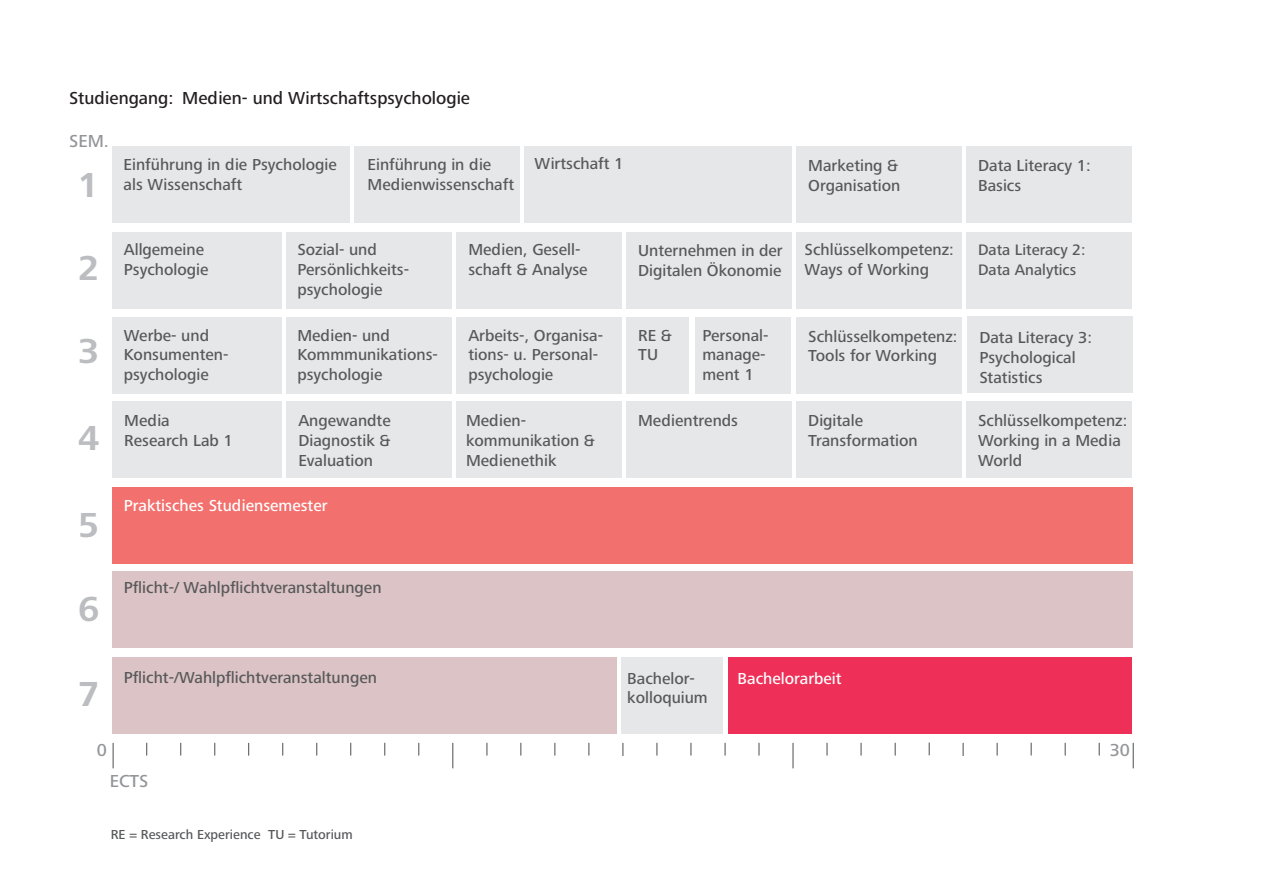
<style>
.page{position:relative;width:1263px;height:893px;background:#fff}
.page>*{position:absolute;margin:0;border:0;box-sizing:border-box;transform-origin:0 0}
.t1{font:700 36px "Hd M Frutiger Next Pro";color:#bcbdc0}
.t2{font:500 18px "Hd M Frutiger Next Pro";color:#231f20}
.t3{font:500 18px "Hd M Frutiger Next Pro";color:#939598}
.t4{font:500 16.5px/19.8px "Hd M Frutiger Next Pro";color:#57585a}
.t5{font:500 16.5px "Hd M Frutiger Next Pro";color:#fff}
.t6{font:500 15.75px "Hd M Frutiger Next Pro";color:#57585a}
.t7{font:500 13.5px "Hd M Frutiger Next Pro";color:#57585a}
</style>
<div class="page">
<svg style="left:113px;top:743px;width:1px;height:25px"></svg>
<svg style="left:146px;top:743px;width:1px;height:13px"></svg>
<svg style="left:180px;top:743px;width:1px;height:13px"></svg>
<svg style="left:214px;top:743px;width:1px;height:13px"></svg>
<svg style="left:248px;top:743px;width:1px;height:13px"></svg>
<svg style="left:316px;top:743px;width:1px;height:13px"></svg>
<svg style="left:350px;top:743px;width:1px;height:13px"></svg>
<svg style="left:384px;top:743px;width:1px;height:13px"></svg>
<svg style="left:418px;top:743px;width:1px;height:13px"></svg>
<svg style="left:487px;top:743px;width:1px;height:13px"></svg>
<svg style="left:521px;top:743px;width:1px;height:13px"></svg>
<svg style="left:555px;top:743px;width:1px;height:13px"></svg>
<svg style="left:589px;top:743px;width:1px;height:13px"></svg>
<svg style="left:657px;top:743px;width:1px;height:13px"></svg>
<svg style="left:691px;top:743px;width:1px;height:13px"></svg>
<svg style="left:725px;top:743px;width:1px;height:13px"></svg>
<svg style="left:759px;top:743px;width:1px;height:13px"></svg>
<svg style="left:827px;top:743px;width:1px;height:13px"></svg>
<svg style="left:861px;top:743px;width:1px;height:13px"></svg>
<svg style="left:895px;top:743px;width:1px;height:13px"></svg>
<svg style="left:929px;top:742px;width:1px;height:13px"></svg>
<svg style="left:997px;top:743px;width:1px;height:13px"></svg>
<svg style="left:1031px;top:743px;width:1px;height:12px"></svg>
<svg style="left:1065px;top:743px;width:1px;height:13px"></svg>
<svg style="left:1099px;top:743px;width:1px;height:13px"></svg>
<svg style="left:282px;top:743px;width:1px;height:13px"></svg>
<svg style="left:453px;top:743px;width:1px;height:25px"></svg>
<svg style="left:623px;top:743px;width:1px;height:13px"></svg>
<svg style="left:793px;top:743px;width:1px;height:25px"></svg>
<svg style="left:963px;top:743px;width:1px;height:13px"></svg>
<svg style="left:1133px;top:743px;width:1px;height:25px"></svg>
<div style="left:112px;top:147px;width:238px;height:76px;background:#e6e7e9"></div>
<div style="left:112px;top:317px;width:170px;height:76px;background:#e6e7e9"></div>
<div style="left:354px;top:147px;width:166px;height:76px;background:#e6e7e9"></div>
<div style="left:286px;top:317px;width:166px;height:76px;background:#e6e7e9"></div>
<div style="left:524px;top:147px;width:268px;height:76px;background:#e6e7e9"></div>
<div style="left:456px;top:317px;width:166px;height:76px;background:#e6e7e9"></div>
<div style="left:626px;top:232px;width:166px;height:76px;background:#e6e7e9"></div>
<div style="left:966px;top:232px;width:166px;height:76px;background:#e6e7e9"></div>
<div style="left:966px;top:401px;width:166px;height:77px;background:#e6e7e9"></div>
<div style="left:966px;top:147px;width:166px;height:76px;background:#e6e7e9"></div>
<div style="left:112px;top:487px;width:1020px;height:76px;background:#f2706d"></div>
<div style="left:728px;top:657px;width:404px;height:76px;background:#ee2f57"></div>
<div style="left:112px;top:402px;width:170px;height:76px;background:#e6e7e9"></div>
<div style="left:286px;top:402px;width:166px;height:76px;background:#e6e7e9"></div>
<div style="left:621px;top:658px;width:102px;height:76px;background:#e6e7e9"></div>
<div style="left:112px;top:572px;width:1020px;height:76px;background:#dcc3c5"></div>
<div style="left:112px;top:658px;width:505px;height:76px;background:#dcc3c5"></div>
<div style="left:112px;top:232px;width:170px;height:76px;background:#e6e7e9"></div>
<div style="left:286px;top:232px;width:166px;height:76px;background:#e6e7e9"></div>
<div style="left:456px;top:232px;width:166px;height:76px;background:#e6e7e9"></div>
<div style="left:796px;top:147px;width:166px;height:76px;background:#e6e7e9"></div>
<div style="left:626px;top:401px;width:166px;height:77px;background:#e6e7e9"></div>
<div style="left:796px;top:232px;width:166px;height:76px;background:#e6e7e9"></div>
<div style="left:796px;top:401px;width:166px;height:77px;background:#e6e7e9"></div>
<div style="left:796px;top:317px;width:166px;height:76px;background:#e6e7e9"></div>
<div style="left:456px;top:402px;width:166px;height:76px;background:#e6e7e9"></div>
<div style="left:967px;top:316px;width:166px;height:77px;background:#e6e7e9"></div>
<div style="left:626px;top:317px;width:63px;height:76px;background:#e6e7e9"></div>
<div style="left:695px;top:317px;width:95px;height:76px;background:#e6e7e9"></div>
<p class="t2" style="left:69px;top:88px;width:402px">Studiengang: Medien- und Wirtschaftspsychologie</p>
<p class="t3" style="left:69px;top:131px;width:41px">SEM.</p>
<h1 class="t1" style="left:78px;top:165px;width:23px">1</h1>
<p class="t4" style="left:124px;top:155px;width:215px">Einführung in die Psychologie als Wissenschaft</p>
<p class="t4" style="left:368px;top:155px;width:148px">Einführung in die<br>Medienwissenschaft</p>
<p class="t4" style="left:535px;top:154px;width:90px">Wirtschaft 1</p>
<h1 class="t1" style="left:78px;top:248px;width:23px">2</h1>
<h1 class="t1" style="left:78px;top:330px;width:23px">3</h1>
<h1 class="t1" style="left:78px;top:418px;width:23px">4</h1>
<h1 class="t1" style="left:78px;top:504px;width:23px">5</h1>
<h1 class="t1" style="left:78px;top:588px;width:23px">6</h1>
<p class="t4" style="left:124px;top:240px;width:82px">Allgemeine</p>
<p class="t4" style="left:124px;top:260px;width:86px">Psychologie</p>
<p class="t4" style="left:124px;top:325px;width:87px">Werbe- und</p>
<p class="t4" style="left:124px;top:345px;width:106px">Konsumenten-</p>
<p class="t4" style="left:124px;top:365px;width:87px">psychologie</p>
<p class="t4" style="left:124px;top:411px;width:47px">Media</p>
<p class="t4" style="left:124px;top:431px;width:110px">Research Lab 1</p>
<p class="t4" style="left:297px;top:240px;width:81px">Sozial- und</p>
<p class="t4" style="left:297px;top:260px;width:113px">Persönlichkeits-</p>
<p class="t4" style="left:297px;top:280px;width:87px">psychologie</p>
<p class="t4" style="left:297px;top:325px;width:94px">Medien- und</p>
<p class="t4" style="left:297px;top:345px;width:142px">Kommmunikations&shy;psychologie</p>
<p class="t4" style="left:298px;top:411px;width:94px">Angewandte</p>
<p class="t4" style="left:298px;top:431px;width:94px">Diagnostik &amp;<br>Evaluation</p>
<p class="t5" style="left:124px;top:496px;width:205px">Praktisches Studiensemester</p>
<p class="t4" style="left:124px;top:577px;width:259px">Pflicht-/ Wahlpflichtveranstaltungen</p>
<p class="t4" style="left:468px;top:240px;width:121px">Medien, Gesell&shy;schaft &amp; Analyse</p>
<p class="t4" style="left:468px;top:325px;width:136px">Arbeits-, Organisa&shy;tions- u. Personal&shy;psychologie</p>
<p class="t4" style="left:466px;top:410px;width:62px">Medien-</p>
<p class="t4" style="left:466px;top:430px;width:130px">kommunikation &amp;</p>
<p class="t4" style="left:466px;top:450px;width:92px">Medienethik</p>
<p class="t4" style="left:638px;top:241px;width:146px">Unternehmen in der<br>Digitalen Ökonomie</p>
<p class="t4" style="left:638px;top:325px;width:35px">RE &amp;<br>TU</p>
<p class="t4" style="left:702px;top:325px;width:68px">Personal&shy;manage&shy;ment 1</p>
<p class="t4" style="left:638px;top:411px;width:101px">Medientrends</p>
<p class="t4" style="left:808px;top:156px;width:92px">Marketing &amp;</p>
<p class="t4" style="left:808px;top:175px;width:94px">Organisation</p>
<p class="t4" style="left:804px;top:240px;width:151px">Schlüsselkompetenz:<br>Ways of Working</p>
<p class="t4" style="left:804px;top:243px;width:141px">Externes &amp; Internes<br>Rechnungswesen</p>
<p class="t4" style="left:808px;top:326px;width:151px">Schlüsselkompetenz:<br>Tools for Working</p>
<p class="t4" style="left:808px;top:411px;width:56px">Digitale</p>
<p class="t4" style="left:808px;top:431px;width:111px">Transformation</p>
<h1 class="t1" style="left:78px;top:673px;width:23px">7</h1>
<p class="t4" style="left:124px;top:667px;width:255px">Pflicht-/Wahlpflichtveranstaltungen</p>
<p class="t4" style="left:627px;top:668px;width:69px">Bachelor-</p>
<p class="t4" style="left:627px;top:688px;width:82px">kolloquium</p>
<p class="t5" style="left:738px;top:669px;width:105px">Bachelorarbeit</p>
<p class="t4" style="left:978px;top:156px;width:114px">Data Literacy 1:<br>Basics</p>
<p class="t6" style="left:978px;top:241px;width:109px">Data Literacy 2:</p>
<p class="t6" style="left:978px;top:260px;width:100px">Data Analytics</p>
<p class="t4" style="left:979px;top:328px;width:114px">Data Literacy 3:</p>
<p class="t4" style="left:979px;top:347px;width:98px">Psychological</p>
<p class="t4" style="left:979px;top:367px;width:65px">Statistics</p>
<p class="t4" style="left:978px;top:411px;width:151px">Schlüsselkompetenz:<br>Working in a Media</p>
<p class="t4" style="left:978px;top:450px;width:45px">World</p>
<p class="t3" style="left:97px;top:740px;width:12px">0</p>
<p class="t3" style="left:1110px;top:739px;width:22px">30</p>
<p class="t3" style="left:110px;top:770px;width:40px">ECTS</p>
<p class="t7" style="left:111px;top:827px;width:243px">RE = Research Experience TU = Tutorium</p>
</div>
